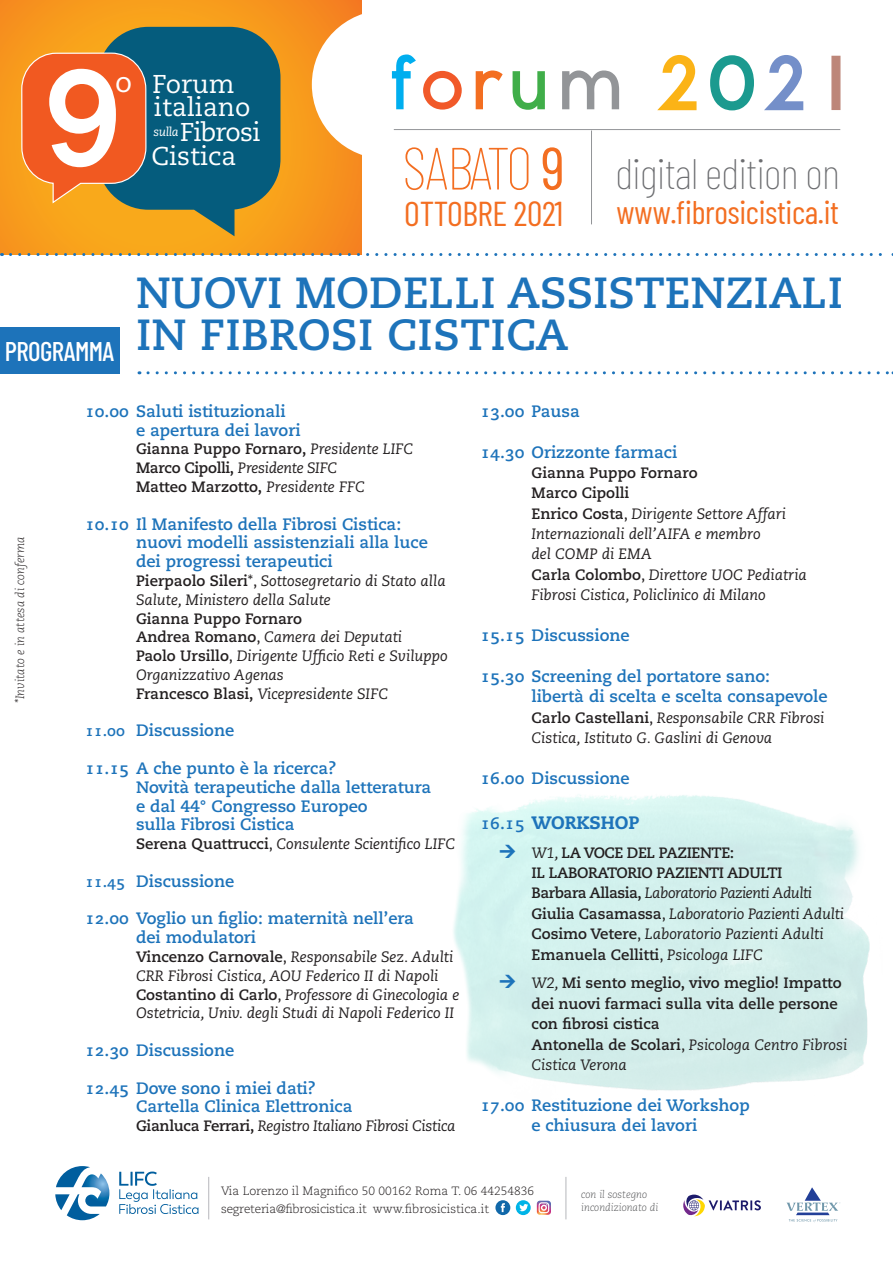
<style>
.page{position:relative;width:893px;height:1263px;background:#fff}
.page>*{position:absolute;margin:0;border:0;box-sizing:border-box;transform-origin:0 0}
.t1{font:700 134.25px "Stymie BT";color:#fff}
.t2{font:700 76.2px "Brixton";letter-spacing:.15em;color:#00aeef}
.t3{font:100 59.55px "Barlow Condensed";letter-spacing:-.05em;color:#f36e21}
.t4{font:43.5px "Caecilia Bold Os F";color:#1d73ba}
.t5{font:100 43.5px "Barlow Condensed";letter-spacing:-.02em;color:#6c6d70}
.t6{font:34.5px "Barlow Condensed";letter-spacing:-.01em;color:#f36e21}
.t7{font:32.7px "Barlow Condensed";letter-spacing:-.01em;color:#f36e21}
.t8{font:28.65px "Caecilia";color:#fff}
.t9{font:500 27px "Barlow Condensed";letter-spacing:-.02em;color:#fff}
.t10{font:25.8px "Caecilia";color:#fff}
.t11{font:25.8px "Caecilia";letter-spacing:-.025em;color:#fff}
.t12{font:18px "Caecilia Heavy Os F";color:#1d73ba}
.t13{font:700 16.5px/18.8px "Caecilia";color:#1d73ba}
.t14{font:16.5px/18.8px "Caecilia Bold Os F";color:#1d73ba}
.t15{font:italic 15px/18.8px "Caecilia";color:#231f20}
.t16{font:15px/20.4px "Caecilia Bold Os F";color:#231f20}
.t17{font:italic 15px "Caecilia";letter-spacing:-.02em;color:#231f20}
.t18{font:15px/20.4px "Caecilia Italic Os F";color:#231f20}
.t19{font:15px/20.4px "Caecilia Bold Os F";letter-spacing:-.03em;color:#231f20}
.t20{font:15px "Caecilia Italic Os F";letter-spacing:-.03em;color:#231f20}
.t21{font:12.3px "Caecilia Italic Os F";letter-spacing:-.025em;color:#fff}
.t22{font:300 12px "Caecilia";color:#231f20}
.t23{font:12px "Caecilia Light Italic Os F";color:#231f20}
.t24{font:italic 300 10.5px "Caecilia";color:#57585a}
.s1{color:#f15929}
.s2{color:#f36e21}
.s3{color:#40ae49}
.s4{color:#939598}
.s5{color:#fbb316}
.s6{color:#1b9a8f}
.s7{color:#748fc9}
.s8{font-weight:400}
.s9{font-family:"Caecilia";font-style:italic}
.s10{font-family:"Caecilia Bold Os F";font-style:normal}
.s11{font-family:"Caecilia Bold Os F";font-weight:400}
.s12{font-family:"Caecilia Roman Os F";font-style:normal}
.s13{font-family:"Caecilia Bold Os F";font-weight:400;font-size:15px}
.s14{font-family:"Caecilia Bold Os F"}
.s15{font-family:"Caecilia Roman Os F"}
.s16{font-family:"Caecilia Bold Os F";font-size:16.5px}
</style>
<div class="page">
<div style="left:0;top:0;width:361px;height:255px;background:#f7991c"></div>
<div style="left:0;top:327px;width:119px;height:47px;background:#1d73ba"></div>
<svg style="left:495px;top:1200px;width:15px;height:15px"></svg>
<svg style="left:516px;top:1200px;width:15px;height:15px"></svg>
<svg style="left:537px;top:1201px;width:14px;height:14px"></svg>
<svg style="left:55px;top:1166px;width:54px;height:54px"></svg>
<svg style="left:119px;top:1171px;width:79px;height:43px"></svg>
<hr style="left:208px;top:1177px;width:1px;height:42px;background:#b6b7bb">
<hr style="left:566px;top:1177px;width:1px;height:42px;background:#b6b7bb">
<svg style="left:683px;top:1194px;width:78px;height:22px"></svg>
<svg style="left:786px;top:1187px;width:54px;height:35px"></svg>
<svg style="left:148px;top:371px;width:745px;height:3px"></svg>
<svg style="left:11px;top:0;width:882px;height:256px"></svg>
<hr style="left:591px;top:130px;width:1px;height:94px;background:#939598">
<hr style="left:394px;top:129px;width:446px;height:1px;background:#939598">
<div style="left:831px;top:56px;width:9px;height:54px;background:#bd8679;border:1px solid #bd8679"></div>
<svg style="left:500px;top:844px;width:15px;height:14px"></svg>
<svg style="left:500px;top:975px;width:15px;height:13px"></svg>
<h1 class="t1" style="left:46px;top:36px;width:75px">9</h1>
<h3 class="t8" style="left:115px;top:65px;width:18px">o</h3>
<h3 class="t10" style="left:152px;top:69px;width:84px">Forum</h3>
<h3 class="t10" style="left:154px;top:92px;width:98px">italiano</h3>
<h3 class="t11" style="left:180px;top:118px;width:82px">Fibrosi</h3>
<p class="t21" style="left:153px;top:125px;width:27px">sulla</p>
<h3 class="t10" style="left:151px;top:141px;width:86px">Cistica</h3>
<h2 class="t2" style="left:391px;top:40px;width:415px">f<span class="s1">o</span><span class="s2">r</span><span class="s3">u</span><span class="s4">m</span> <span class="s5">2</span><span class="s6">0</span><span class="s7">2</span></h2>
<p class="t3" style="left:403px;top:126px;width:164px">SABATO <span class="s8">9</span></p>
<p class="t6" style="left:404px;top:188px;width:160px">OTTOBRE 2021</p>
<p class="t5" style="left:615px;top:142px;width:226px">digital edition on</p>
<p class="t7" style="left:616px;top:188px;width:224px">www.fibrosicistica.it</p>
<p class="t9" style="left:5px;top:332px;width:111px">PROGRAMMA</p>
<p class="t4" style="left:136px;top:267px;width:708px">NUOVI MODELLI ASSISTENZIALI</p>
<p class="t4" style="left:136px;top:309px;width:434px">IN FIBROSI CISTICA</p>
<p class="t23" style="left:13px;top:703px;width:168px;rotate:-90deg">*Invitato e in attesa di conferma</p>
<p class="t14" style="left:136px;top:402px;width:166px;text-indent:-51px">10.00 Saluti istituzionali<br>e apertura dei lavori</p>
<p class="t16" style="left:136px;top:439px;width:279px">Gianna Puppo Fornaro, <span class="s9">Presidente LIFC</span></p>
<p class="t17" style="left:136px;top:459px;width:203px"><span class="s10">Marco Cipolli,</span> Presidente SIFC</p>
<p class="t16" style="left:136px;top:477px;width:230px">Matteo Marzotto, <span class="s9">Presidente FFC</span></p>
<p class="t13" style="left:136px;top:515px;width:293px;text-indent:-51px"><span class="s11">10.10</span> Il Manifesto della Fibrosi Cistica: nuovi modelli assistenziali alla luce dei progressi terapeutici</p>
<p class="t15" style="left:136px;top:572px;width:311px"><span class="s10">Pierpaolo Sileri</span><span class="s12">*,</span> Sottosegretario di Stato alla<br>Salute, Ministero della Salute</p>
<p class="t16" style="left:136px;top:608px;width:168px">Gianna Puppo Fornaro</p>
<p class="t15" style="left:136px;top:628px;width:268px"><span class="s10">Andrea Romano</span><span class="s12">,</span> Camera dei Deputati</p>
<p class="t15" style="left:136px;top:647px;width:313px"><span class="s10">Paolo Ursillo</span><span class="s12">,</span> Dirigente Ufficio Reti e Sviluppo<br>Organizzativo Agenas</p>
<p class="t15" style="left:136px;top:684px;width:254px"><span class="s10">Francesco Blasi,</span> Vicepresidente SIFC</p>
<p class="t13" style="left:85px;top:721px;width:151px"><span class="s13">11.00</span> Discussione</p>
<p class="t13" style="left:136px;top:759px;width:297px;text-indent:-51px"><span class="s11">11.15</span> A che punto è la ricerca?<br>Novità terapeutiche dalla letteratura</p>
<p class="t13" style="left:136px;top:797px;width:233px">e dal 44° Congresso Europeo sulla Fibrosi Cistica</p>
<p class="t15" style="left:136px;top:835px;width:321px"><span class="s10">Serena Quattrucci</span><span class="s12">,</span> Consulente Scientifico LIFC</p>
<p class="t13" style="left:85px;top:872px;width:151px"><span class="s13">11.45</span> Discussione</p>
<p class="t13" style="left:136px;top:909px;width:279px;text-indent:-51px"><span class="s11">12.00</span> Voglio un figlio: maternità nell’era dei modulatori</p>
<p class="t15" style="left:136px;top:948px;width:319px"><span class="s10">Vincenzo Carnovale</span><span class="s12">,</span> Responsabile Sez. Adulti<br>CRR Fibrosi Cistica, AOU Federico II di Napoli</p>
<p class="t15" style="left:136px;top:985px;width:325px"><span class="s10">Costantino di Carlo</span><span class="s12">,</span> Professore di Ginecologia e<br>Ostetricia, Univ. degli Studi di Napoli Federico II</p>
<p class="t13" style="left:85px;top:1041px;width:151px"><span class="s11">12.30</span> Discussione</p>
<p class="t14" style="left:136px;top:1079px;width:218px;text-indent:-51px">12.45 Dove sono i miei dati?<br>Cartella Clinica Elettronica</p>
<p class="t17" style="left:136px;top:1117px;width:321px"><span class="s10">Gianluca Ferrari,</span> Registro Italiano Fibrosi Cistica</p>
<p class="t14" style="left:480px;top:402px;width:101px">13.00 Pausa</p>
<p class="t14" style="left:480px;top:443px;width:198px">14.30 Orizzonte farmaci</p>
<p class="t16" style="left:532px;top:463px;width:168px">Gianna Puppo Fornaro</p>
<p class="t16" style="left:531px;top:483px;width:99px">Marco Cipolli</p>
<p class="t15" style="left:532px;top:504px;width:256px;line-height:20.4px"><span class="s10">Enrico Costa</span><span class="s12">,</span> Dirigente Settore Affari<br>Internazionali dell’AIFA e membro</p>
<p class="t15" style="left:532px;top:545px;width:122px">del COMP di EMA</p>
<p class="t18" style="left:531px;top:565px;width:277px"><span class="s14">Carla Colombo</span><span class="s15">,</span> Direttore UOC Pediatria<br>Fibrosi Cistica, Policlinico di Milano</p>
<p class="t14" style="left:480px;top:626px;width:151px">15.15 Discussione</p>
<p class="t14" style="left:480px;top:667px;width:291px">15.30 Screening del portatore sano:</p>
<p class="t14" style="left:531px;top:687px;width:298px">libertà di scelta e scelta consapevole</p>
<p class="t15" style="left:532px;top:707px;width:294px;line-height:20.4px"><span class="s10">Carlo Castellani</span><span class="s12">,</span> Responsabile CRR Fibrosi<br>Cistica, Istituto G. Gaslini di Genova</p>
<p class="t14" style="left:480px;top:769px;width:151px">16.00 Discussione</p>
<p class="t12" style="left:480px;top:811px;width:161px"><span class="s16">16.15</span> WORKSHOP</p>
<p class="t19" style="left:531px;top:842px;width:252px"><span class="s9">W1,</span> LA VOCE DEL PAZIENTE:<br>IL LABORATORIO PAZIENTI ADULTI</p>
<p class="t20" style="left:531px;top:885px;width:282px"><span class="s14">Barbara Allasia,</span> Laboratorio Pazienti Adulti</p>
<p class="t15" style="left:531px;top:904px;width:314px"><span class="s10">Giulia Casamassa</span><span class="s12">,</span> Laboratorio Pazienti Adulti</p>
<p class="t15" style="left:531px;top:925px;width:294px"><span class="s10">Cosimo Vetere</span><span class="s12">,</span> Laboratorio Pazienti Adulti</p>
<p class="t16" style="left:531px;top:944px;width:233px">Emanuela Cellitti<span class="s15">,</span> <span class="s9">Psicologa LIFC</span></p>
<p class="t16" style="left:531px;top:973px;width:312px"><span class="s9">W2,</span> Mi sento meglio, vivo meglio! Impatto dei nuovi farmaci sulla vita delle persone con fibrosi cistica</p>
<p class="t15" style="left:531px;top:1034px;width:317px;line-height:20.4px"><span class="s10">Antonella de Scolari</span><span class="s12">,</span> Psicologa Centro Fibrosi<br>Cistica Verona</p>
<p class="t14" style="left:480px;top:1095px;width:271px;line-height:20.4px;text-align:center">17.00 Restituzione dei Workshop e chiusura dei lavori</p>
<p class="t22" style="left:221px;top:1184px;width:315px">Via Lorenzo il Magnifico 50 00162 Roma T. 06 44254836</p>
<p class="t22" style="left:221px;top:1202px;width:269px">segreteria@fibrosicistica.it www.fibrosicistica.it</p>
<p class="t24" style="left:581px;top:1188px;width:67px">con il sostegno</p>
<p class="t24" style="left:581px;top:1202px;width:79px">incondizionato di</p>
</div>
